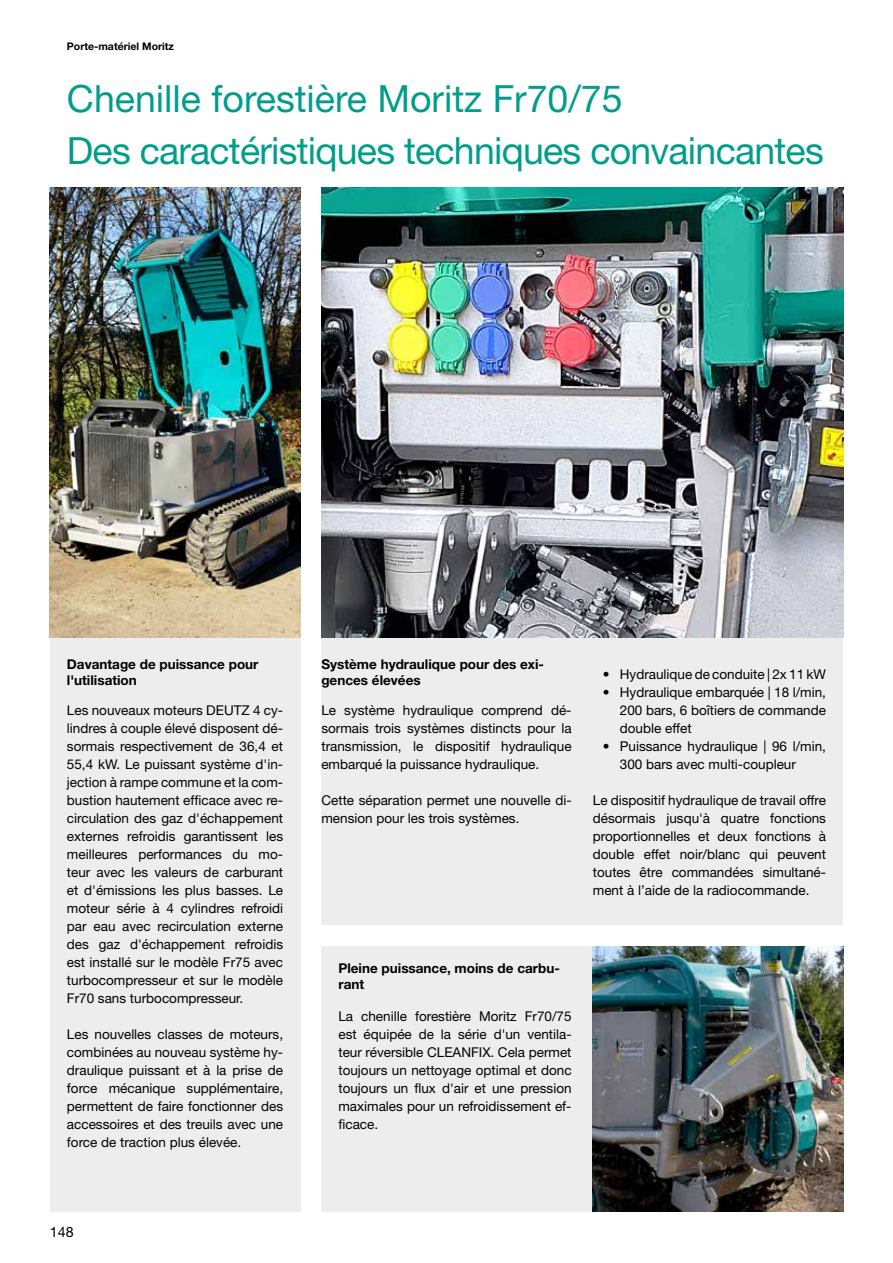
<style>
.page{position:relative;width:893px;height:1263px;background:#fff}
.page>*{position:absolute;margin:0;border:0;box-sizing:border-box;transform-origin:0 0}
.t1{font:37.5px/52.5px "Helvetica Neue LT Pro";letter-spacing:-.02em;color:#009d8b}
.t2{font:14.25px "Helvetica Neue LT Pro";color:#000}
.t3{font:13.5px/18px "Helvetica Neue LT Pro";color:#000;text-align:justify}
.t4{font:700 13.5px/16.2px "Helvetica Neue LT Pro";color:#000}
.t5{font:700 10.5px "Helvetica Neue LT Pro";color:#000}
</style>
<div class="page">
<div style="left:50px;top:187px;width:250px;height:1025px;background:#ededed"></div>
<div style="left:321px;top:617px;width:522px;height:308px;background:#ededed"></div>
<div style="left:321px;top:946px;width:289px;height:266px;background:#ededed"></div>
<img style="left:593px;top:946px;width:250px;height:266px">
<img style="left:321px;top:187px;width:522px;height:451px">
<img style="left:50px;top:187px;width:250px;height:451px">
<p class="t5" style="left:67px;top:40px;width:109px">Porte-matériel Moritz</p>
<h1 class="t1" style="left:67px;top:71px;width:758px">Chenille forestière Moritz Fr70/75<br>Des caractéristiques techniques convaincantes</h1>
<p class="t4" style="left:67px;top:655px;width:193px">Davantage de puissance pour l'utilisation</p>
<p class="t3" style="left:67px;top:701px;width:218px">Les nouveaux moteurs DEUTZ 4 cy&shy;lindres à couple élevé disposent dé&shy;sormais respectivement de 36,4 et 55,4 kW. Le puissant système d'in&shy;jection à rampe commune et la com&shy;bustion hautement efficace avec re&shy;circulation des gaz d'échappement externes refroidis garantissent les meilleures performances du mo&shy;teur avec les valeurs de carburant et d'émissions les plus basses. Le moteur série à 4 cylindres refroidi par eau avec recirculation externe des gaz d'échappement refroidis est installé sur le modèle Fr75 avec turbocompresseur et sur le modèle Fr70 sans turbocompresseur.</p>
<p class="t3" style="left:67px;top:1025px;width:218px">Les nouvelles classes de moteurs, combinées au nouveau système hy&shy;draulique puissant et à la prise de force mécanique supplémentaire, permettent de faire fonctionner des accessoires et des treuils avec une force de traction plus élevée.</p>
<p class="t2" style="left:50px;top:1223px;width:25px">148</p>
<p class="t4" style="left:321px;top:655px;width:224px">Système hydraulique pour des exi&shy;gences élevées</p>
<p class="t3" style="left:321px;top:701px;width:252px">Le système hydraulique comprend dé&shy;sormais trois systèmes distincts pour la transmission, le dispositif hydraulique embarqué la puissance hydraulique.</p>
<p class="t3" style="left:321px;top:791px;width:252px">Cette séparation permet une nouvelle di&shy;mension pour les trois systèmes.</p>
<p class="t3" style="left:603px;top:665px;width:225px">• Hydraulique de conduite | 2x 11 kW</p>
<p class="t3" style="left:620px;top:683px;width:208px;text-indent:-17px">• Hydraulique embarquée | 18 l/min, 200 bars, 6 boîtiers de commande double effet</p>
<p class="t3" style="left:620px;top:737px;width:208px;text-indent:-17px">• Puissance hydraulique | 96 l/min,<br>300 bars avec multi-coupleur</p>
<p class="t3" style="left:593px;top:791px;width:235px">Le dispositif hydraulique de travail offre désormais jusqu'à quatre fonctions proportionnelles et deux fonctions à double effet noir/blanc qui peuvent toutes être commandées simultané&shy;ment à l’aide de la radiocommande.</p>
<p class="t4" style="left:338px;top:959px;width:223px">Pleine puissance, moins de carbu&shy;rant</p>
<p class="t3" style="left:338px;top:1007px;width:235px">La chenille forestière Moritz Fr70/75 est équipée de la série d'un ventila&shy;teur réversible CLEANFIX. Cela permet toujours un nettoyage optimal et donc toujours un flux d'air et une pression maximales pour un refroidissement ef&shy;ficace.</p>
</div>
